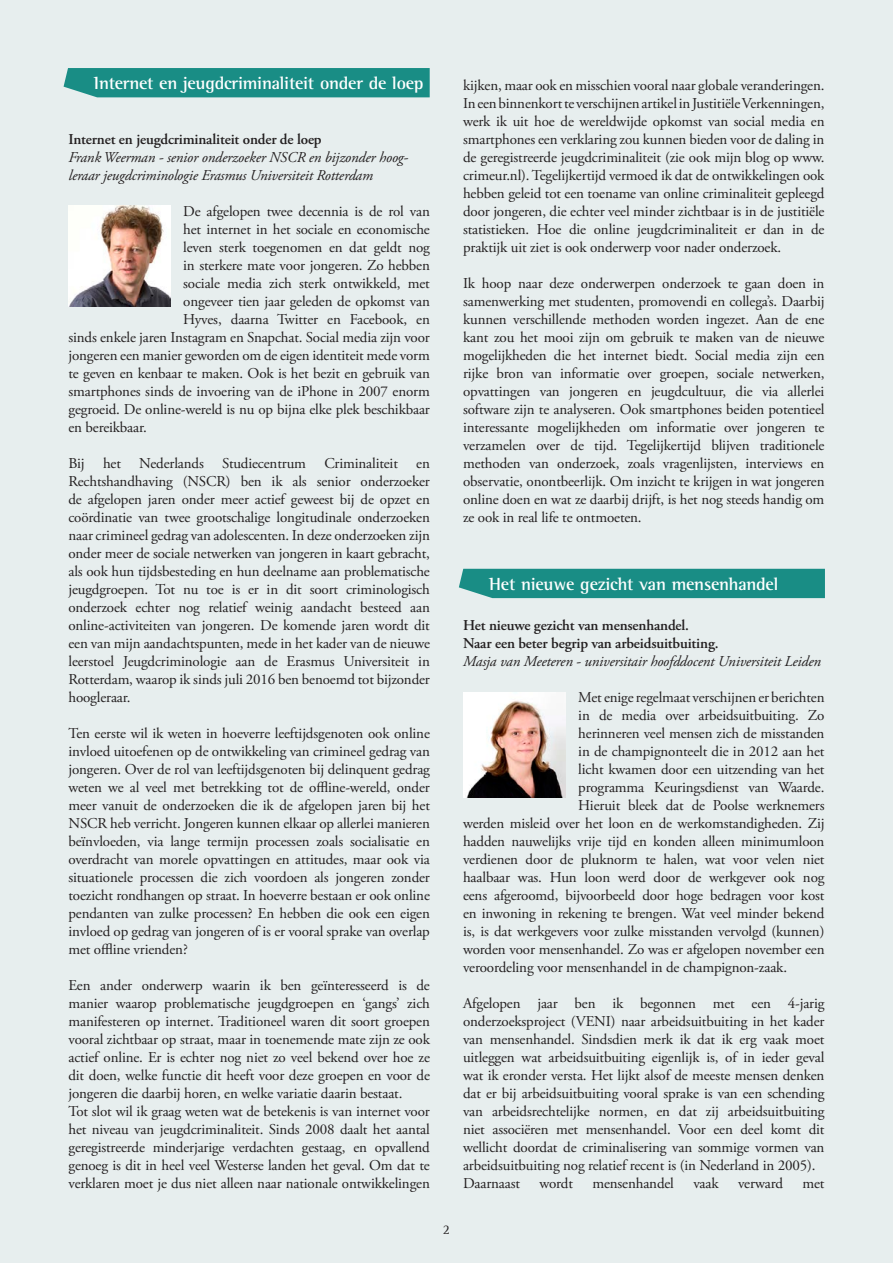
<style>
.page{position:relative;width:893px;height:1263px;background:#e7eeee}
.page>*{position:absolute;margin:0;border:0;box-sizing:border-box;transform-origin:0 0}
.t1{font:700 18px "Rotis Semi Serif";letter-spacing:-.015em;color:#fff}
.t2{font:15px/18px "Adobe Garamond Pro";letter-spacing:-.01em;color:#231f20;text-align:justify}
.t3{font:italic 15px "Adobe Garamond Pro";letter-spacing:-.01em;color:#231f20}
.t4{font:600 15px "Adobe Garamond Pro";letter-spacing:-.01em;color:#231f20}
.t5{font:13.5px "Rotis Semi Serif";color:#231f20}
</style>
<div class="page">
<div style="left:64px;top:68px;width:366px;height:29px;background:#198d85"></div>
<img style="left:68px;top:206px;width:103px;height:100px">
<img style="left:463px;top:692px;width:103px;height:106px">
<div style="left:459px;top:569px;width:366px;height:29px;background:#198d85"></div>
<p class="t1" style="left:94px;top:73px;width:331px">Internet en jeugdcriminaliteit onder de loep</p>
<p class="t4" style="left:68px;top:131px;width:255px">Internet en jeugdcriminaliteit onder de loep</p>
<p class="t3" style="left:68px;top:148px;width:341px">Frank Weerman - senior onderzoeker NSCR en bijzonder hoog-</p>
<p class="t3" style="left:68px;top:166px;width:306px">leraar jeugdcriminologie Erasmus Universiteit Rotterdam</p>
<p class="t2" style="left:183px;top:203px;width:248px">De afgelopen twee decennia is de rol van</p>
<p class="t2" style="left:183px;top:221px;width:248px">het internet in het sociale en economische</p>
<p class="t2" style="left:183px;top:239px;width:248px">leven sterk toegenomen en dat geldt nog</p>
<p class="t2" style="left:183px;top:257px;width:248px">in sterkere mate voor jongeren. Zo hebben</p>
<p class="t2" style="left:183px;top:275px;width:248px">sociale media zich sterk ontwikkeld, met</p>
<p class="t2" style="left:183px;top:293px;width:248px">ongeveer tien jaar geleden de opkomst van</p>
<p class="t2" style="left:183px;top:311px;width:248px">Hyves, daarna Twitter en Facebook, en</p>
<p class="t2" style="left:68px;top:329px;width:363px">sinds enkele jaren Instagram en Snapchat. Social media zijn voor</p>
<p class="t2" style="left:68px;top:347px;width:363px">jongeren een manier geworden om de eigen identiteit mede vorm</p>
<p class="t2" style="left:68px;top:365px;width:363px">te geven en kenbaar te maken. Ook is het bezit en gebruik van</p>
<p class="t2" style="left:68px;top:383px;width:363px">smartphones sinds de invoering van de iPhone in 2007 enorm</p>
<p class="t2" style="left:68px;top:401px;width:363px">gegroeid. De online-wereld is nu op bijna elke plek beschikbaar</p>
<p class="t2" style="left:68px;top:419px;width:80px">en bereikbaar.</p>
<p class="t2" style="left:68px;top:455px;width:363px">Bij het Nederlands Studiecentrum Criminaliteit en Rechtshandhaving (NSCR) ben ik als senior onderzoeker de afgelopen jaren onder meer actief geweest bij de opzet en coördinatie van twee grootschalige longitudinale onderzoeken naar crimineel gedrag van adolescenten. In deze onderzoeken zijn onder meer de sociale netwerken van jongeren in kaart gebracht, als ook hun tijdsbesteding en hun deelname aan problematische jeugdgroepen. Tot nu toe is er in dit soort criminologisch onderzoek echter nog relatief weinig aandacht besteed aan online-activiteiten van jongeren. De komende jaren wordt dit een van mijn aandachtspunten, mede in het kader van de nieuwe leerstoel Jeugdcriminologie aan de Erasmus Universiteit in Rotterdam, waarop ik sinds juli 2016 ben benoemd tot bijzonder hoogleraar.</p>
<p class="t2" style="left:68px;top:725px;width:363px">Ten eerste wil ik weten in hoeverre leeftijdsgenoten ook online invloed uitoefenen op de ontwikkeling van crimineel gedrag van jongeren. Over de rol van leeftijdsgenoten bij delinquent gedrag weten we al veel met betrekking tot de offline-wereld, onder meer vanuit de onderzoeken die ik de afgelopen jaren bij het NSCR heb verricht. Jongeren kunnen elkaar op allerlei manieren beïnvloeden, via lange termijn processen zoals socialisatie en overdracht van morele opvattingen en attitudes, maar ook via situationele processen die zich voordoen als jongeren zonder toezicht rondhangen op straat. In hoeverre bestaan er ook online pendanten van zulke processen? En hebben die ook een eigen invloed op gedrag van jongeren of is er vooral sprake van overlap met offline vrienden?</p>
<p class="t2" style="left:68px;top:977px;width:363px">Een ander onderwerp waarin ik ben geïnteresseerd is de manier waarop problematische jeugdgroepen en ‘gangs’ zich manifesteren op internet. Traditioneel waren dit soort groepen vooral zichtbaar op straat, maar in toenemende mate zijn ze ook actief online. Er is echter nog niet zo veel bekend over hoe ze dit doen, welke functie dit heeft voor deze groepen en voor de jongeren die daarbij horen, en welke variatie daarin bestaat.</p>
<p class="t2" style="left:68px;top:1103px;width:363px">Tot slot wil ik graag weten wat de betekenis is van internet voor het niveau van jeugdcriminaliteit. Sinds 2008 daalt het aantal geregistreerde minderjarige verdachten gestaag, en opvallend genoeg is dit in heel veel Westerse landen het geval. Om dat te verklaren moet je dus niet alleen naar nationale ontwikkelingen</p>
<p class="t5" style="left:443px;top:1222px;width:9px">2</p>
<p class="t2" style="left:463px;top:77px;width:363px">kijken, maar ook en misschien vooral naar globale veranderingen.<br>In een binnenkort te verschijnen artikel in Justitiële Verkenningen, werk ik uit hoe de wereldwijde opkomst van social media en smartphones een verklaring zou kunnen bieden voor de daling in de geregistreerde jeugdcriminaliteit (zie ook mijn blog op www. crimeur.nl). Tegelijkertijd vermoed ik dat de ontwikkelingen ook hebben geleid tot een toename van online criminaliteit gepleegd door jongeren, die echter veel minder zichtbaar is in de justitiële statistieken. Hoe die online jeugdcriminaliteit er dan in de praktijk uit ziet is ook onderwerp voor nader onderzoek.</p>
<p class="t2" style="left:463px;top:275px;width:363px">Ik hoop naar deze onderwerpen onderzoek te gaan doen in samenwerking met studenten, promovendi en collega’s. Daarbij kunnen verschillende methoden worden ingezet. Aan de ene kant zou het mooi zijn om gebruik te maken van de nieuwe mogelijkheden die het internet biedt. Social media zijn een rijke bron van informatie over groepen, sociale netwerken, opvattingen van jongeren en jeugdcultuur, die via allerlei software zijn te analyseren. Ook smartphones beiden potentieel interessante mogelijkheden om informatie over jongeren te verzamelen over de tijd. Tegelijkertijd blijven traditionele methoden van onderzoek, zoals vragenlijsten, interviews en observatie, onontbeerlijk. Om inzicht te krijgen in wat jongeren online doen en wat ze daarbij drijft, is het nog steeds handig om ze ook in real life te ontmoeten.</p>
<p class="t1" style="left:489px;top:573px;width:291px">Het nieuwe gezicht van mensenhandel</p>
<p class="t4" style="left:463px;top:617px;width:228px">Het nieuwe gezicht van mensenhandel.</p>
<p class="t4" style="left:463px;top:635px;width:257px">Naar een beter begrip van arbeidsuitbuiting.</p>
<p class="t3" style="left:463px;top:652px;width:360px">Masja van Meeteren - universitair hoofddocent Universiteit Leiden</p>
<p class="t2" style="left:578px;top:689px;width:248px">Met enige regelmaat verschijnen er berichten</p>
<p class="t2" style="left:578px;top:707px;width:248px">in de media over arbeidsuitbuiting. Zo</p>
<p class="t2" style="left:578px;top:725px;width:248px">herinneren veel mensen zich de misstanden</p>
<p class="t2" style="left:578px;top:743px;width:248px">in de champignonteelt die in 2012 aan het</p>
<p class="t2" style="left:578px;top:761px;width:248px">licht kwamen door een uitzending van het</p>
<p class="t2" style="left:578px;top:779px;width:248px">programma Keuringsdienst van Waarde.</p>
<p class="t2" style="left:578px;top:797px;width:248px">Hieruit bleek dat de Poolse werknemers</p>
<p class="t2" style="left:463px;top:815px;width:363px">werden misleid over het loon en de werkomstandigheden. Zij</p>
<p class="t2" style="left:463px;top:833px;width:363px">hadden nauwelijks vrije tijd en konden alleen minimumloon</p>
<p class="t2" style="left:463px;top:851px;width:363px">verdienen door de pluknorm te halen, wat voor velen niet</p>
<p class="t2" style="left:463px;top:869px;width:363px">haalbaar was. Hun loon werd door de werkgever ook nog</p>
<p class="t2" style="left:463px;top:887px;width:363px">eens afgeroomd, bijvoorbeeld door hoge bedragen voor kost</p>
<p class="t2" style="left:463px;top:905px;width:363px">en inwoning in rekening te brengen. Wat veel minder bekend</p>
<p class="t2" style="left:463px;top:923px;width:363px">is, is dat werkgevers voor zulke misstanden vervolgd (kunnen)</p>
<p class="t2" style="left:463px;top:941px;width:363px">worden voor mensenhandel. Zo was er afgelopen november een</p>
<p class="t2" style="left:463px;top:959px;width:326px">veroordeling voor mensenhandel in de champignon-zaak.</p>
<p class="t2" style="left:463px;top:995px;width:363px">Afgelopen jaar ben ik begonnen met een 4-jarig onderzoeksproject (VENI) naar arbeidsuitbuiting in het kader van mensenhandel. Sindsdien merk ik dat ik erg vaak moet uitleggen wat arbeidsuitbuiting eigenlijk is, of in ieder geval wat ik eronder versta. Het lijkt alsof de meeste mensen denken dat er bij arbeidsuitbuiting vooral sprake is van een schending van arbeidsrechtelijke normen, en dat zij arbeidsuitbuiting niet associëren met mensenhandel. Voor een deel komt dit wellicht doordat de criminalisering van sommige vormen van arbeidsuitbuiting nog relatief recent is (in Nederland in 2005).</p>
<p class="t2" style="left:463px;top:1175px;width:58px">Daarnaast</p>
<p class="t2" style="left:539px;top:1175px;width:35px">wordt</p>
<p class="t2" style="left:592px;top:1175px;width:83px">mensenhandel</p>
<p class="t2" style="left:693px;top:1175px;width:27px">vaak</p>
<p class="t2" style="left:738px;top:1175px;width:47px">verward</p>
<p class="t2" style="left:802px;top:1175px;width:24px">met</p>
</div>
